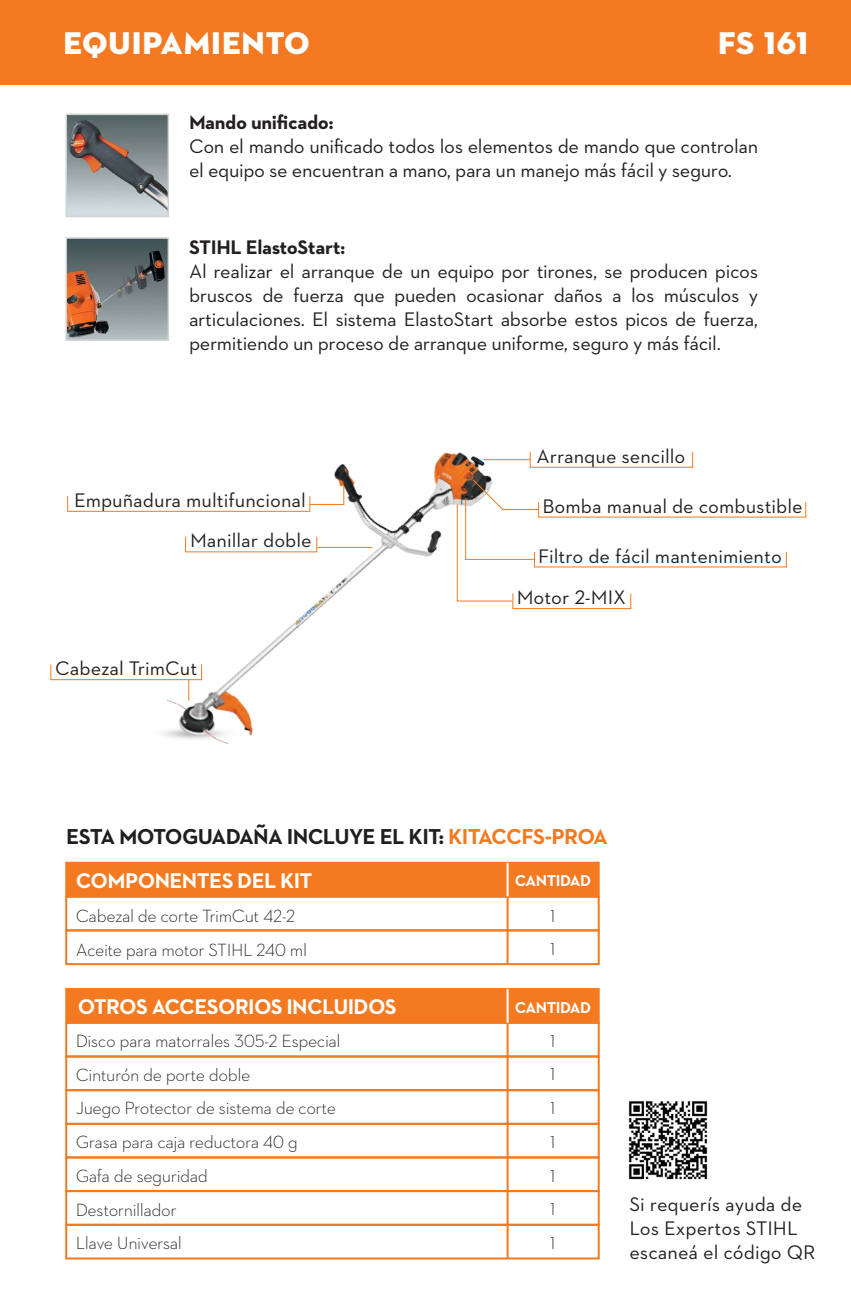
<style>
.page{position:relative;width:851px;height:1304px;background:#fff}
.page>*{position:absolute;margin:0;border:0;box-sizing:border-box;transform-origin:0 0}
.t1{font:32px "STIHL Contraface Display Titling";letter-spacing:-.03em;color:#fff}
.t2{font:700 22px "STIHL Contraface Text";letter-spacing:-.03em;color:#211e1e}
.t3{font:700 21.6px "STIHL Contraface Text";letter-spacing:-.03em;color:#fff}
.t4{font:20px/24px "STIHL Contraface Text";letter-spacing:-.01em;color:#231f20}
.t5{font:700 20px "STIHL Contraface Text";letter-spacing:-.02em;color:#231f20}
.t6{font:300 18px/33.8px "STIHL Contraface Text";letter-spacing:-.025em;color:#211e1e}
.t7{font:300 17.6px/33.8px "STIHL Contraface Text";color:#211e1e}
.t8{font:700 16px "STIHL Contraface Text";letter-spacing:-.03em;color:#fff}
.s1{color:#f37a21}
</style>
<div class="page">
<div style="left:0;top:0;width:850px;height:85px;background:#f47921"></div>
<img style="left:67px;top:452px;width:531px;height:410px">
<img style="left:65px;top:237px;width:104px;height:104px">
<svg style="left:65px;top:113px;width:104px;height:104px;background:#8d9091"></svg>
<img style="left:628px;top:1101px;width:80px;height:79px">
<div style="left:65px;top:896px;width:534px;height:35px;border:2px solid #f37a21"></div>
<div style="left:65px;top:929px;width:534px;height:36px;border:2px solid #f37a21"></div>
<div style="left:65px;top:988px;width:534px;height:36px;background:#f37a21;border:2px solid #f37a21"></div>
<div style="left:65px;top:862px;width:534px;height:35px;background:#f37a21"></div>
<div style="left:65px;top:1123px;width:534px;height:35px;border:2px solid #f37a21"></div>
<div style="left:65px;top:1156px;width:534px;height:36px;border:2px solid #f37a21"></div>
<div style="left:65px;top:1190px;width:534px;height:36px;border:2px solid #f37a21"></div>
<div style="left:65px;top:1224px;width:534px;height:35px;border:2px solid #f37a21"></div>
<div style="left:65px;top:1055px;width:534px;height:36px;border:2px solid #f37a21"></div>
<hr style="left:506px;top:896px;width:2px;height:68px;background:#f37a21">
<hr style="left:506px;top:863px;width:2px;height:33px;background:#fff">
<hr style="left:506px;top:1023px;width:2px;height:235px;background:#f37a21">
<hr style="left:506px;top:989px;width:2px;height:34px;background:#fff">
<hr style="left:483px;top:459px;width:46px;height:1px;background:#f47921">
<div style="left:529px;top:452px;width:164px;height:16px;border:1px solid #f47921"></div>
<svg style="left:309px;top:485px;width:36px;height:20px"></svg>
<div style="left:67px;top:496px;width:243px;height:16px;border:1px solid #f47921"></div>
<div style="left:512px;top:593px;width:119px;height:16px;border:1px solid #f47921"></div>
<svg style="left:456px;top:478px;width:83px;height:124px"></svg>
<div style="left:50px;top:664px;width:152px;height:16px;border:1px solid #f47921"></div>
<svg style="left:188px;top:680px;width:1px;height:21px"></svg>
<hr style="left:317px;top:547px;width:55px;height:1px;background:#f47921">
<h1 class="t1" style="left:62px;top:24px;width:249px">EQUIPAMIENTO</h1>
<h1 class="t1" style="left:716px;top:24px;width:94px">FS 161</h1>
<p class="t5" style="left:189px;top:109px;width:146px">Mando unificado:</p>
<p class="t4" style="left:189px;top:134px;width:570px">Con el mando unificado todos los elementos de mando que controlan el equipo se encuentran a mano, para un manejo más fácil y seguro.</p>
<p class="t5" style="left:189px;top:234px;width:158px">STIHL ElastoStart:</p>
<p class="t4" style="left:189px;top:259px;width:570px;text-align:justify">Al realizar el arranque de un equipo por tirones, se producen picos bruscos de fuerza que pueden ocasionar daños a los músculos y articulaciones. El sistema ElastoStart absorbe estos picos de fuerza, permitiendo un proceso de arranque uniforme, seguro y más fácil.</p>
<p class="t4" style="left:74px;top:488px;width:233px">Empuñadura multifuncional</p>
<p class="t4" style="left:190px;top:528px;width:123px">Manillar doble</p>
<p class="t4" style="left:55px;top:656px;width:144px">Cabezal TrimCut</p>
<p class="t4" style="left:536px;top:444px;width:150px">Arranque sencillo</p>
<p class="t4" style="left:542px;top:494px;width:262px">Bomba manual de combustible</p>
<p class="t4" style="left:538px;top:543px;width:245px">Filtro de fácil mantenimiento</p>
<p class="t4" style="left:516px;top:585px;width:111px">Motor 2-MIX</p>
<p class="t2" style="left:66px;top:822px;width:543px">ESTA MOTOGUADAÑA INCLUYE EL KIT: <span class="s1">KITACCFS-PROA</span></p>
<p class="t3" style="left:76px;top:867px;width:238px">COMPONENTES DEL KIT</p>
<p class="t6" style="left:76px;top:899px;width:233px">Cabezal de corte TrimCut 42-2<br>Aceite para motor STIHL 240 ml</p>
<p class="t3" style="left:78px;top:993px;width:320px">OTROS ACCESORIOS INCLUIDOS</p>
<p class="t6" style="left:76px;top:1024px;width:266px">Disco para matorrales 305-2 Especial<br>Cinturón de porte doble<br>Juego Protector de sistema de corte<br>Grasa para caja reductora 40 g<br>Gafa de seguridad<br>Destornillador<br>Llave Universal</p>
<p class="t8" style="left:514px;top:871px;width:78px">CANTIDAD</p>
<p class="t7" style="left:550px;top:898px;width:7px">1<br>1</p>
<p class="t8" style="left:514px;top:997px;width:78px">CANTIDAD</p>
<p class="t7" style="left:550px;top:1024px;width:7px;text-align:justify">1<br>1<br>1<br>1<br>1<br>1<br>1</p>
<p class="t4" style="left:629px;top:1192px;width:187px">Si requerís ayuda de<br>Los Expertos STIHL escaneá el código QR</p>
</div>
